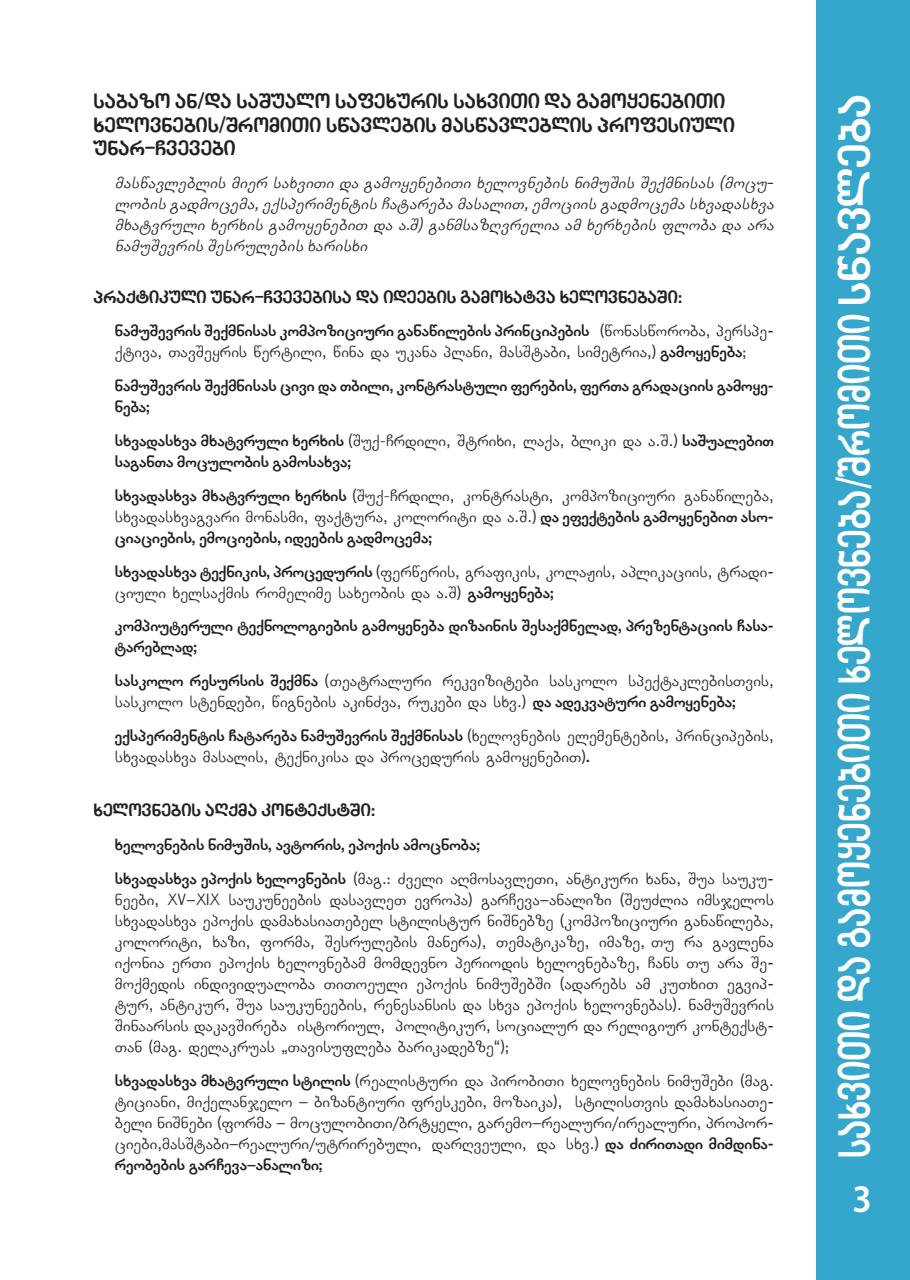
<style>
.page{position:relative;width:910px;height:1280px;background:#fff}
.page>*{position:absolute;margin:0;border:0;box-sizing:border-box;transform-origin:0 0}
.t1{font:700 45px "A Kolkhety M";color:#fff;scale:.8 1}
.t2{font:700 36px "A Kolkhety M";color:#fff}
.sat-1{font:700 21px/23.1px "A Kolkhety M";color:#231f20}
.sat-2{font:700 18px "A Kolkhety M";color:#231f20}
.texti{font:16.5px/21px "A Kolkhety N";color:#231f20}
.texti-2{font:700 16.5px/21px "A Kolkhety N";color:#231f20}
.texti-3{font:italic 16.5px/21px "A Kolkhety N";color:#231f20;text-align:justify}
.s1{font-weight:700}
.s2{font-weight:400}
.s3{font-family:"Sylfaen";font-weight:400}
.s4{font-family:"Sylfaen"}
</style>
<div class="page">
<div style="left:816px;top:0;width:94px;height:1280px;background:#36a7cc"></div>
<p class="sat-1" style="left:94px;top:91px;width:643px">SABAZO AN/DA SASUALO SAFEXURIS SAXVITI DA GAMOYENEBITI<br>XELOVNEBIS/SROMITI SWAVLEBIS MASWAVLEBLIS PROFESIULI<br>UNAR-CVEVEBI</p>
<p class="texti-3" style="left:115px;top:174px;width:661px">MASWAVLEBLIS MIER SAXVITI DA GAMOYENEBITI XELOVNEBIS NIMUSIS SEQMNISAS (MOCU-LOBIS GADMOCEMA, EQSPERIMENTIS CATAREBA MASALIT, EMOCIIS GADMOCEMA SXVADASXVA MXATVRULI XERXIS GAMOYENEBIT DA A.S) GANMSAZRVRELIA AM XERXEBIS FLOBA DA ARA NAMUSEVRIS SESRULEBIS XARISXI</p>
<p class="sat-2" style="left:94px;top:288px;width:590px">PRAQTIKULI UNAR-CVEVEBISA DA IDEEBIS GAMOXATVA XELOVNEBASI:</p>
<p class="texti" style="left:115px;top:322px;width:661px"><span class="s1">NAMUSEVRIS SEQMNISAS KOMPOZICIURI GANAWILEBIS PRINCIPEBIS</span> (WONASWOROBA, PERSPE-<br>QTIVA, TAVSEYRIS WERTILI, WINA DA UKANA PLANI, MASSTABI, SIMETRIA,) <span class="s1">GAMOYENEBA</span>;</p>
<p class="texti-2" style="left:115px;top:376px;width:661px">NAMUSEVRIS SEQMNISAS CIVI DA TBILI, KONTRASTULI FEREBIS, FERTA GRADACIIS GAMOYE-<br>NEBA;</p>
<p class="texti-2" style="left:115px;top:431px;width:661px">SXVADASXVA MXATVRULI XERXIS <span class="s2">(SUQ</span><span class="s3">-</span><span class="s2">CRDILI, STRIXI, LAQA, BLIKI DA A.S.)</span> SASUALEBIT<br>SAGANTA MOCULOBIS GAMOSAXVA;</p>
<p class="texti" style="left:115px;top:486px;width:661px;text-align:justify"><span class="s1">SXVADASXVA MXATVRULI XERXIS</span> (SUQ<span class="s4">-</span>CRDILI, KONTRASTI, KOMPOZICIURI GANAWILEBA, SXVADASXVAGVARI MONASMI, FAQTURA, KOLORITI DA A.S.) <span class="s1">DA EFEQTEBIS GAMOYENEBIT ASO-CIACIEBIS, EMOCIEBIS, IDEEBIS GADMOCEMA;</span></p>
<p class="texti" style="left:115px;top:562px;width:661px"><span class="s1">SXVADASXVA TEQNIKIS, PROCEDURIS</span> (FERWERIS, GRAFIKIS, KOLAJIS, APLIKACIIS, TRADI-<br>CIULI XELSAQMIS ROMELIME SAXEOBIS DA A.S) <span class="s1">GAMOYENEBA;</span></p>
<p class="texti-2" style="left:115px;top:616px;width:661px">KOMPIUTERULI TEQNOLOGIEBIS GAMOYENEBA DIZAINIS SESAQMNELAD, PREZENTACIIS CASA-<br>TAREBLAD;</p>
<p class="texti" style="left:115px;top:671px;width:661px"><span class="s1">SASKOLO RESURSIS SEQMNA</span> (TEATRALURI REKVIZITEBI SASKOLO SPEQTAKLEBISTVIS,<br>SASKOLO STENDEBI, WIGNEBIS AKINZVA, RUKEBI DA SXV.) <span class="s1">DA ADEKVATURI GAMOYENEBA;</span></p>
<p class="texti" style="left:115px;top:726px;width:661px"><span class="s1">EQSPERIMENTIS CATAREBA NAMUSEVRIS SEQMNISAS</span> (XELOVNEBIS ELEMENTEBIS, PRINCIPEBIS,<br>SXVADASXVA MASALIS, TEQNIKISA DA PROCEDURIS GAMOYENEBIT)<span class="s1">.</span></p>
<p class="sat-2" style="left:94px;top:802px;width:284px">XELOVNEBIS ARQMA KONTEQSTSI:</p>
<p class="texti-2" style="left:115px;top:835px;width:367px">XELOVNEBIS NIMUSIS, AVTORIS, EPOQIS AMOCNOBA;</p>
<p class="texti" style="left:115px;top:869px;width:661px;text-align:justify"><span class="s1">SXVADASXVA EPOQIS XELOVNEBIS</span> (MAG.: ZVELI ARMOSAVLETI, ANTIKURI XANA, SUA SAUKU-NEEBI, XV_XIX SAUKUNEEBIS DASAVLET EVROPA) GARCEVA_ANALIZI (SEUZLIA IMSJELOS SXVADASXVA EPOQIS DAMAXASIATEBEL STILISTUR NISNEBZE (KOMPOZICIURI GANAWILEBA, KOLORITI, XAZI, FORMA, SESRULEBIS MANERA), TEMATIKAZE, IMAZE, TU RA GAVLENA IQONIA ERTI EPOQIS XELOVNEBAM MOMDEVNO PERIODIS XELOVNEBAZE, CANS TU ARA SE-MOQMEDIS INDIVIDUALOBA TITOEULI EPOQIS NIMUSEBSI (ADAREBS AM KUTXIT EGVIP-TUR, ANTIKUR, SUA SAUKUNEEBIS, RENESANSIS DA SXVA EPOQIS XELOVNEBAS). NAMUSEVRIS SINAARSIS DAKAVSIREBA ISTORIUL, POLITIKUR, SOCIALUR DA RELIGIUR KONTEQST-TAN (MAG. DELAKRUAS `TAVISUFLEBA BARIKADEBZE~);</p>
<p class="texti" style="left:115px;top:1071px;width:661px;text-align:justify"><span class="s1">SXVADASXVA MXATVRULI STILIS</span> (REALISTURI DA PIROBITI XELOVNEBIS NIMUSEBI (MAG.<br>TICIANI, MIQELANJELO _ BIZANTIURI FRESKEBI, MOZAIKA), STILISTVIS DAMAXASIATE-BELI NISNEBI (FORMA _ MOCULOBITI/BRTYELI, GAREMO_REALURI/IREALURI, PROPOR-CIEBI,MASSTABI_REALURI/UTRIREBULI, DARRVEULI, DA SXV.) <span class="s1">DA ZIRITADI MIMDINA-REOBEBIS GARCEVA_ANALIZI;</span></p>
<h1 class="t1" style="left:833px;top:1158px;width:1332px;rotate:-90deg">SAXVITI DA GAMOYENEBITI XELOVNEBA/SROMITI SWAVLEBA</h1>
<h2 class="t2" style="left:852px;top:1182px;width:21px">3</h2>
</div>
